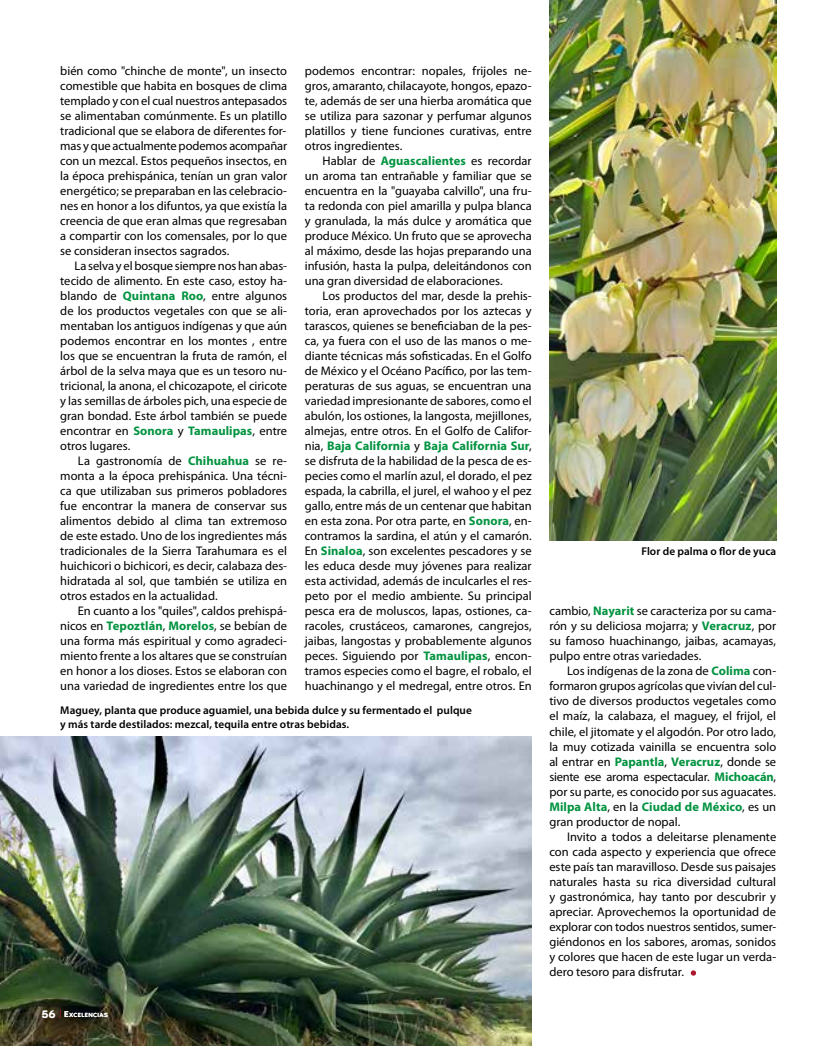
<style>
.page{position:relative;width:833px;height:1046px;background:#fff}
.page>*{position:absolute;margin:0;border:0;box-sizing:border-box;transform-origin:0 0}
.t1{font:12.5px/15px "Myriad Pro";color:#000;text-align:justify}
.t2{font:600 11.25px/13.5px "Myriad Pro";letter-spacing:.005em;color:#000}
.t3{font:500 6.12px "Noir Pro";letter-spacing:.065em;color:#fff}
.s1{font-weight:700;color:#029340}
.s2{font-weight:600;font-size:11.25px}
.s3{font-size:8.75px}
</style>
<div class="page">
<img style="left:0;top:736px;width:531px;height:309px">
<img style="left:549px;top:0;width:227px;height:540px">
<svg style="left:691px;top:970px;width:5px;height:5px"></svg>
<p class="t1" style="left:60px;top:64px;width:228px">bién como "chinche de monte", un insecto comestible que habita en bosques de clima templado y con el cual nuestros antepasados se alimentaban comúnmente. Es un platillo tradicional que se elabora de diferentes for&shy;mas y que actualmente podemos acompañar con un mezcal. Estos pequeños insectos, en la época prehispánica, tenían un gran valor energético; se preparaban en las celebracio&shy;nes en honor a los difuntos, ya que existía la creencia de que eran almas que regresaban a compartir con los comensales, por lo que se consideran insectos sagrados.</p>
<p class="t1" style="left:60px;top:259px;width:228px;text-indent:14px">La selva y el bosque siempre nos han abas&shy;tecido de alimento. En este caso, estoy ha&shy;blando de <span class="s1">Quintana Roo</span>, entre algunos de los productos vegetales con que se ali&shy;mentaban los antiguos indígenas y que aún podemos encontrar en los montes , entre los que se encuentran la fruta de ramón, el árbol de la selva maya que es un tesoro nu&shy;tricional, la anona, el chicozapote, el ciricote y las semillas de árboles pich, una especie de gran bondad. Este árbol también se puede encontrar en <span class="s1">Sonora</span> y <span class="s1">Tamaulipas</span>, entre otros lugares.</p>
<p class="t1" style="left:60px;top:454px;width:228px;text-indent:18px">La gastronomía de <span class="s1">Chihuahua</span> se re&shy;monta a la época prehispánica. Una técni&shy;ca que utilizaban sus primeros pobladores fue encontrar la manera de conservar sus alimentos debido al clima tan extremoso de este estado. Uno de los ingredientes más tradicionales de la Sierra Tarahumara es el huichicori o bichicori, es decir, calabaza des&shy;hidratada al sol, que también se utiliza en otros estados en la actualidad.</p>
<p class="t1" style="left:60px;top:604px;width:228px;text-indent:18px">En cuanto a los "quiles", caldos prehispá&shy;nicos en <span class="s1">Tepoztlán</span>, <span class="s1">Morelos</span>, se bebían de una forma más espiritual y como agradeci&shy;miento frente a los altares que se construían en honor a los dioses. Estos se elaboran con una variedad de ingredientes entre los que</p>
<p class="t1" style="left:305px;top:64px;width:228px">podemos encontrar: nopales, frijoles ne&shy;gros, amaranto, chilacayote, hongos, epazo&shy;te, además de ser una hierba aromática que se utiliza para sazonar y perfumar algunos platillos y tiene funciones curativas, entre otros ingredientes.</p>
<p class="t1" style="left:305px;top:154px;width:228px;text-indent:18px">Hablar de <span class="s1">Aguascalientes</span> es recordar un aroma tan entrañable y familiar que se encuentra en la "guayaba calvillo", una fru&shy;ta redonda con piel amarilla y pulpa blanca y granulada, la más dulce y aromática que produce México. Un fruto que se aprovecha al máximo, desde las hojas preparando una infusión, hasta la pulpa, deleitándonos con una gran diversidad de elaboraciones.</p>
<p class="t1" style="left:305px;top:289px;width:228px;text-indent:18px">Los productos del mar, desde la prehis&shy;toria, eran aprovechados por los aztecas y tarascos, quienes se beneficiaban de la pes&shy;ca, ya fuera con el uso de las manos o me&shy;diante técnicas más sofisticadas. En el Golfo de México y el Océano Pacífico, por las tem&shy;peraturas de sus aguas, se encuentran una variedad impresionante de sabores, como el abulón, los ostiones, la langosta, mejillones, almejas, entre otros. En el Golfo de Califor&shy;nia, <span class="s1">Baja California</span> y <span class="s1">Baja California Sur</span>, se disfruta de la habilidad de la pesca de es&shy;pecies como el marlín azul, el dorado, el pez espada, la cabrilla, el jurel, el wahoo y el pez gallo, entre más de un centenar que habitan en esta zona. Por otra parte, en <span class="s1">Sonora</span>, en&shy;contramos la sardina, el atún y el camarón.<br>En <span class="s1">Sinaloa</span>, son excelentes pescadores y se les educa desde muy jóvenes para realizar esta actividad, además de inculcarles el res&shy;peto por el medio ambiente. Su principal pesca era de moluscos, lapas, ostiones, ca&shy;racoles, crustáceos, camarones, cangrejos, jaibas, langostas y probablemente algunos peces. Siguiendo por <span class="s1">Tamaulipas</span>, encon&shy;tramos especies como el bagre, el robalo, el huachinango y el medregal, entre otros. En</p>
<p class="t2" style="left:60px;top:703px;width:413px">Maguey, planta que produce aguamiel, una bebida dulce y su fermentado el pulque y más tarde destilados: mezcal, tequila entre otras bebidas.</p>
<p class="t3" style="left:42px;top:1010px;width:68px"><span class="s2">56</span> <sup>|</sup> <span class="s3">E</span>XCELENCIAS</p>
<p class="t2" style="left:641px;top:544px;width:136px">Flor de palma o flor de yuca</p>
<p class="t1" style="left:549px;top:604px;width:228px">cambio, <span class="s1">Nayarit</span> se caracteriza por su cama&shy;rón y su deliciosa mojarra; y <span class="s1">Veracruz</span>, por su famoso huachinango, jaibas, acamayas, pulpo entre otras variedades.</p>
<p class="t1" style="left:549px;top:664px;width:228px;text-indent:18px">Los indígenas de la zona de <span class="s1">Colima</span> con&shy;formaron grupos agrícolas que vivían del cul&shy;tivo de diversos productos vegetales como el maíz, la calabaza, el maguey, el frijol, el chile, el jitomate y el algodón. Por otro lado, la muy cotizada vainilla se encuentra solo al entrar en <span class="s1">Papantla</span>, <span class="s1">Veracruz</span>, donde se siente ese aroma espectacular. <span class="s1">Michoacán</span>, por su parte, es conocido por sus aguacates.<br><span class="s1">Milpa Alta</span>, en la <span class="s1">Ciudad de México</span>, es un gran productor de nopal.</p>
<p class="t1" style="left:549px;top:829px;width:228px;text-indent:18px">Invito a todos a deleitarse plenamente con cada aspecto y experiencia que ofrece este país tan maravilloso. Desde sus paisajes naturales hasta su rica diversidad cultural y gastronómica, hay tanto por descubrir y apreciar. Aprovechemos la oportunidad de explorar con todos nuestros sentidos, sumer&shy;giéndonos en los sabores, aromas, sonidos y colores que hacen de este lugar un verda&shy;dero tesoro para disfrutar.</p>
</div>
